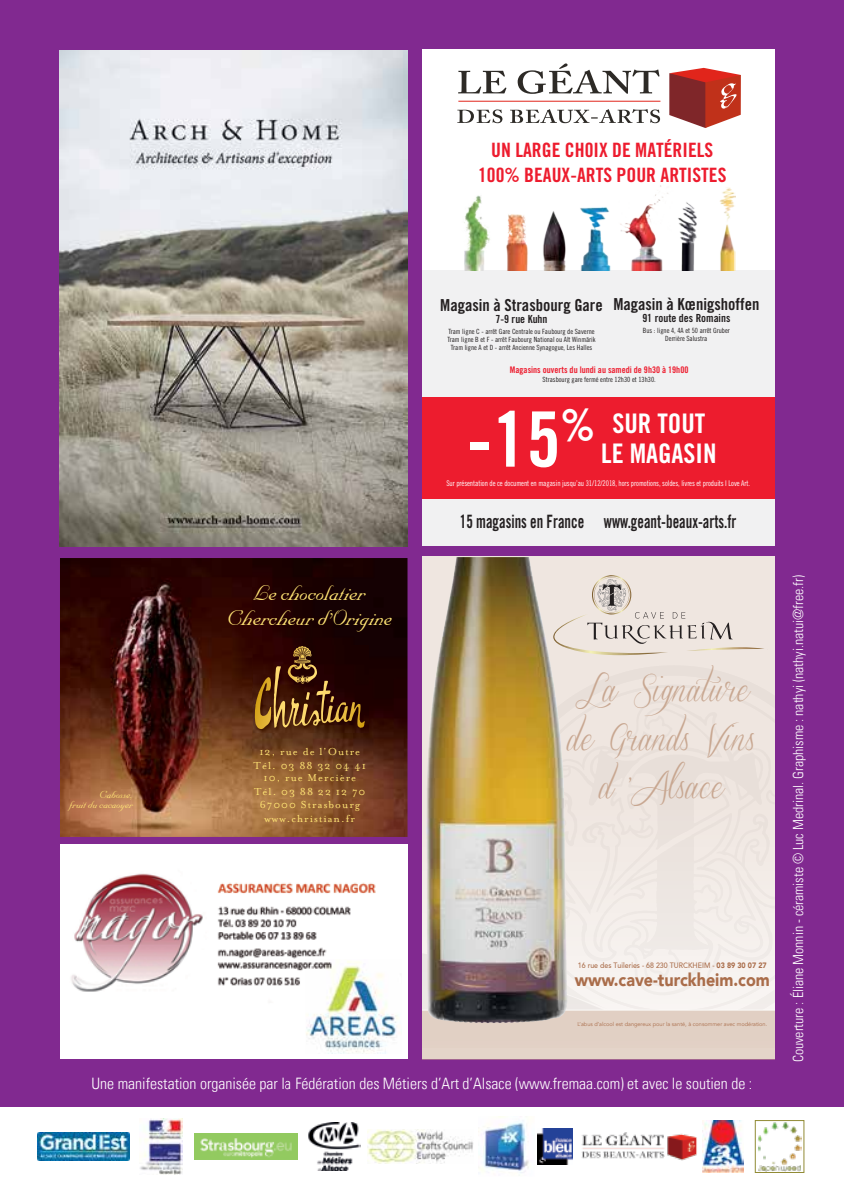
<style>
.page{position:relative;width:844px;height:1191px;background:#fff}
.page>*{position:absolute;margin:0;border:0;box-sizing:border-box;transform-origin:0 0}
.t1{font:30.28px/48.6px "Sverige Script Demo";color:#c8a791;text-align:center}
.t2{font:26.95px/29.8px "Trade Gothic LT Pro Bd Cn 20";color:#fff}
.t3{font:24.85px/24.8px "Nuptial Script";letter-spacing:-.01em;color:#ffe474;text-align:center}
.t4{font:19.78px/24.8px "Trade Gothic LT Pro Bd Cn 20";color:#ed1c2e;text-align:center}
.t5{font:18.38px "Trade Gothic LT Pro Bd Cn 20";color:#231f20;scale:.8 1}
.t6{font:900 17.85px "Avenir";color:#aa6d4a;scale:.9 1}
.t7{font:16.45px "Trade Gothic LT Pro Bd Cn 20";color:#231f20}
.t8{font:300 condensed 15.75px "Univers LT";color:#fff}
.t9{font:300 condensed 14px "Univers LT";letter-spacing:-.005em;color:#fff}
.t10{font:12.08px/10px "Nuptial Script";letter-spacing:-.01em;color:#ffe474;text-align:right}
.t11{font:11.72px/13.3px "Mrs Eaves Roman";letter-spacing:.09em;color:#ffe474;text-align:center}
.t12{font:11.2px "Trade Gothic LT Pro Bd Cn 20";color:#231f20}
.t13{font:9.1px "Trade Gothic LT Pro Bd Cn 20";color:#ed1c2e}
.t14{font:7.88px "Trade Gothic LT Pro Cn 18";letter-spacing:-.01em;color:#fff;scale:.95 1}
.t15{font:500 7.88px "Avenir";color:#aa6d4a;scale:.9 1}
.t16{font:7.17px/8.2px "Trade Gothic LT Pro Cn 18";color:#231f20;text-align:center}
.t17{font:5.6px "Avenir";color:#aa6d4a}
.s1{font-size:76.48px}
.s2{font-size:44.62px}
.s3{font-weight:900}
</style>
<div class="page">
<img style="left:581px;top:1132px;width:116px;height:29px">
<img style="left:537px;top:1128px;width:35px;height:36px">
<img style="left:194px;top:1133px;width:103px;height:26px">
<img style="left:38px;top:1132px;width:91px;height:28px">
<img style="left:140px;top:1118px;width:42px;height:56px">
<img style="left:308px;top:1123px;width:53px;height:47px">
<img style="left:367px;top:1129px;width:106px;height:34px">
<img style="left:702px;top:1120px;width:41px;height:52px">
<img style="left:478px;top:1116px;width:51px;height:57px">
<div style="left:755px;top:1120px;width:48px;height:52px;border:1px solid #918b35"></div>
<img style="left:757px;top:1121px;width:44px;height:50px">
<div style="left:0;top:0;width:843px;height:1106px;background:#812990"></div>
<img style="left:60px;top:558px;width:347px;height:279px">
<img style="left:254px;top:645px;width:115px;height:88px">
<svg style="left:254px;top:646px;width:111px;height:84px"></svg>
<svg style="left:422px;top:556px;width:351px;height:194px"></svg>
<svg style="left:490px;top:665px;width:283px;height:85px;fill:#e8dfd9"></svg>
<svg style="left:509px;top:684px;width:264px;height:66px;fill:#e8dfd9"></svg>
<svg style="left:542px;top:700px;width:231px;height:50px;fill:#efe6e0"></svg>
<svg style="left:422px;top:750px;width:351px;height:259px"></svg>
<svg style="left:422px;top:1010px;width:351px;height:49px;fill:#e1d0c4"></svg>
<hr style="left:422px;top:1009px;width:351px;height:1px;background:#fff">
<img style="left:429px;top:557px;width:27px;height:177px">
<svg style="left:552px;top:575px;width:216px;height:80px"></svg>
<div style="left:422px;top:50px;width:351px;height:496px;background:#fff"></div>
<div style="left:422px;top:270px;width:351px;height:140px;background:#f1f1f2"></div>
<svg style="left:458px;top:71px;width:48px;height:22px"></svg>
<svg style="left:517px;top:63px;width:142px;height:31px"></svg>
<svg style="left:457px;top:109px;width:45px;height:14px"></svg>
<svg style="left:510px;top:109px;width:150px;height:14px"></svg>
<hr style="left:458px;top:101px;width:202px;height:1px;background:#e1251b">
<svg style="left:669px;top:68px;width:71px;height:60px"></svg>
<div style="left:422px;top:490px;width:351px;height:56px;background:#f1f1f2"></div>
<div style="left:422px;top:397px;width:351px;height:102px;background:#ed1c2e"></div>
<img style="left:464px;top:185px;width:271px;height:85px">
<img style="left:60px;top:50px;width:347px;height:496px">
<div style="left:60px;top:844px;width:347px;height:215px;background:#fff"></div>
<img style="left:71px;top:873px;width:305px;height:119px">
<img style="left:306px;top:959px;width:92px;height:94px">
<h3 class="t4" style="left:478px;top:138px;width:250px">UN LARGE CH0IX DE MATÉRIELS<br>100% BEAUX-ARTS POUR ARTISTES</h3>
<h3 class="t7" style="left:613px;top:294px;width:147px">Magasin à Kœnigshoffen</h3>
<h3 class="t12" style="left:642px;top:311px;width:89px">91 route des Romains</h3>
<p class="t16" style="left:642px;top:326px;width:88px">Bus : ligne 4, 4A et 50 arrêt Gruber<br>Derrière Salustra</p>
<h3 class="t7" style="left:440px;top:295px;width:164px">Magasin à Strasbourg Gare</h3>
<h3 class="t12" style="left:495px;top:312px;width:54px">7-9 rue Kuhn</h3>
<p class="t16" style="left:447px;top:327px;width:150px">Tram ligne C - arrêt Gare Centrale ou Faubourg de Saverne<br>Tram ligne B et F - arrêt Faubourg National ou Alt Winmärik<br>Tram ligne A et D - arrêt Ancienne Synagogue, Les Halles</p>
<p class="t13" style="left:510px;top:364px;width:180px">Magasins ouverts du lundi au samedi de 9h30 à 19h00</p>
<p class="t16" style="left:542px;top:375px;width:115px">Strasbourg gare fermé entre 12h30 et 13h30.</p>
<h2 class="t2" style="left:601px;top:408px;width:117px;text-indent:-134px"><span class="s1">-15</span><span class="s2">%</span> SUR TOUT<br>LE MAGASIN</h2>
<p class="t14" style="left:446px;top:478px;width:321px">Sur présentation de ce document en magasin jusqu’au 31/12/2018, hors promotions, soldes, livres et produits I Love Art.</p>
<h3 class="t10" style="left:70px;top:790px;width:65px">Cabosse,<br>fruit du cacaoyer</h3>
<h3 class="t3" style="left:227px;top:581px;width:166px">Le chocolatier<br>Chercheur d’Origine</h3>
<h3 class="t11" style="left:253px;top:745px;width:114px">12, rue de l’Outre<br>Tél. 03 88 32 04 41<br>10, rue Mercière<br>Tél. 03 88 22 12 70<br>67000 Strasbourg www.christian.fr</h3>
<h3 class="t5" style="left:459px;top:510px;width:347px">15 magasins en France www.geant-beaux-arts.fr</h3>
<h1 class="t1" style="left:568px;top:666px;width:189px">La Signature de Grands Vins d ’Alsace</h1>
<p class="t15" style="left:577px;top:960px;width:211px">16 rue des Tuileries - 68 230 TURCKHEIM - <span class="s3">03 89 30 07 27</span></p>
<h3 class="t6" style="left:574px;top:964px;width:218px">www.cave-turckheim.com</h3>
<p class="t17" style="left:577px;top:1020px;width:191px">L’abus d’alcool est dangereux pour la santé, à consommer avec modération.</p>
<h3 class="t8" style="left:91px;top:1074px;width:662px">Une manifestation organisée par la Fédération des Métiers d’Art d’Alsace (www.fremaa.com) et avec le soutien de :</h3>
<h3 class="t9" style="left:789px;top:1062px;width:488px;rotate:-90deg">Couverture : Éliane Monnin - céramiste © Luc Medrinal. Graphisme : nathyi (nathyi.natui@free.fr)</h3>
</div>
